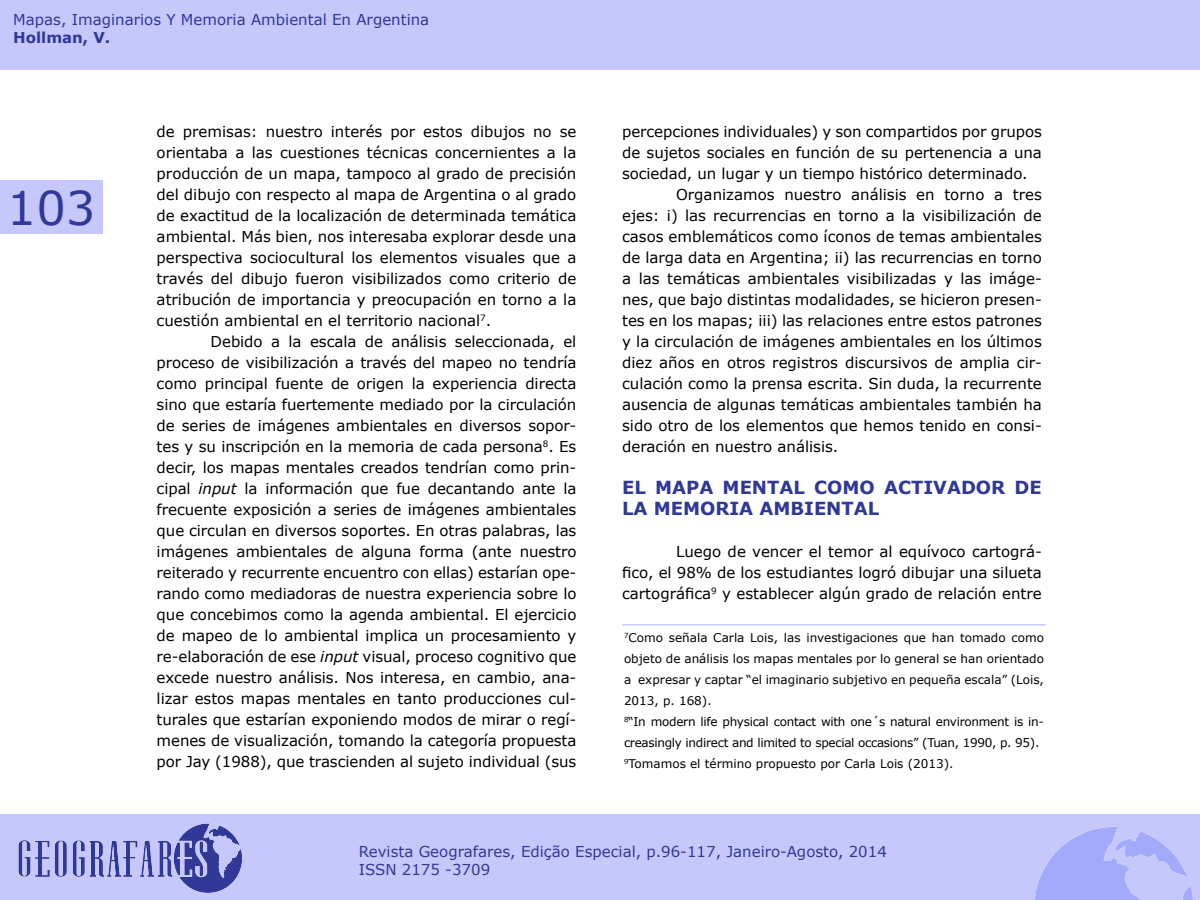
<style>
.page{position:relative;width:1200px;height:900px;background:#fff}
.page>*{position:absolute;margin:0;border:0;box-sizing:border-box;transform-origin:0 0}
.t1{font:46.5px "Verdana";color:#303898}
.t2{font:700 18px/21px "Verdana";color:#303898}
.t3{font:15px/21px "Verdana";color:#000;text-align:justify}
.t4{font:15px/18px "Verdana";color:#303898}
.t5{font:700 15px "Verdana";color:#303898}
.Notas{font:12px/21px "Verdana";letter-spacing:-.025em;color:#000;text-align:justify}
.Notas-2{font:12px "Verdana";color:#000}
.s1{font-style:italic}
</style>
<div class="page">
<div style="left:0;top:180px;width:102px;height:54px;background:#c6c8fb"></div>
<div style="left:0;top:814px;width:1200px;height:86px;background:#c6c8fb"></div>
<img style="left:18px;top:823px;width:224px;height:70px">
<img style="left:1035px;top:827px;width:158px;height:73px">
<div style="left:0;top:0;width:1200px;height:69px;background:#c6c8fb"></div>
<hr style="left:622px;top:624px;width:424px;height:2px;background:#c6c8fb">
<p class="t4" style="left:13px;top:11px;width:418px">Mapas, Imaginarios Y Memoria Ambiental En Argentina</p>
<p class="t5" style="left:13px;top:27px;width:99px">Hollman, V.</p>
<h1 class="t1" style="left:7px;top:176px;width:90px">103</h1>
<p class="t3" style="left:157px;top:121px;width:421px">de premisas: nuestro interés por estos dibujos no se orientaba a las cuestiones técnicas concernientes a la producción de un mapa, tampoco al grado de precisión del dibujo con respecto al mapa de Argentina o al grado de exactitud de la localización de determinada temática ambiental. Más bien, nos interesaba explorar desde una perspectiva sociocultural los elementos visuales que a través del dibujo fueron visibilizados como criterio de atribución de importancia y preocupación en torno a la cuestión ambiental en el territorio nacional<sup>7</sup>.</p>
<p class="t3" style="left:157px;top:331px;width:421px;text-indent:54px">Debido a la escala de análisis seleccionada, el proceso de visibilización a través del mapeo no tendría como principal fuente de origen la experiencia directa sino que estaría fuertemente mediado por la circulación de series de imágenes ambientales en diversos sopor&shy;tes y su inscripción en la memoria de cada persona<sup>8</sup>. Es decir, los mapas mentales creados tendrían como prin&shy;cipal <span class="s1">input</span> la información que fue decantando ante la frecuente exposición a series de imágenes ambientales que circulan en diversos soportes. En otras palabras, las imágenes ambientales de alguna forma (ante nuestro reiterado y recurrente encuentro con ellas) estarían ope&shy;rando como mediadoras de nuestra experiencia sobre lo que concebimos como la agenda ambiental. El ejercicio de mapeo de lo ambiental implica un procesamiento y re-elaboración de ese <span class="s1">input</span> visual, proceso cognitivo que excede nuestro análisis. Nos interesa, en cambio, ana&shy;lizar estos mapas mentales en tanto producciones cul&shy;turales que estarían exponiendo modos de mirar o regí&shy;menes de visualización, tomando la categoría propuesta por Jay (1988), que trascienden al sujeto individual (sus</p>
<p class="t3" style="left:622px;top:121px;width:421px">percepciones individuales) y son compartidos por grupos de sujetos sociales en función de su pertenencia a una sociedad, un lugar y un tiempo histórico determinado.</p>
<p class="t3" style="left:622px;top:184px;width:421px;text-indent:54px">Organizamos nuestro análisis en torno a tres ejes: i) las recurrencias en torno a la visibilización de casos emblemáticos como íconos de temas ambientales de larga data en Argentina; ii) las recurrencias en torno a las temáticas ambientales visibilizadas y las imáge&shy;nes, que bajo distintas modalidades, se hicieron presen&shy;tes en los mapas; iii) las relaciones entre estos patrones y la circulación de imágenes ambientales en los últimos diez años en otros registros discursivos de amplia cir&shy;culación como la prensa escrita. Sin duda, la recurrente ausencia de algunas temáticas ambientales también ha sido otro de los elementos que hemos tenido en consi&shy;deración en nuestro análisis.</p>
<p class="t2" style="left:622px;top:477px;width:421px">EL MAPA MENTAL COMO ACTIVADOR DE<br>LA MEMORIA AMBIENTAL</p>
<p class="t3" style="left:622px;top:541px;width:421px;text-indent:54px">Luego de vencer el temor al equívoco cartográ&shy;fico, el 98% de los estudiantes logró dibujar una silueta cartográfica<sup>9</sup> y establecer algún grado de relación entre</p>
<p class="Notas" style="left:624px;top:627px;width:422px"><sup>7</sup>Como señala Carla Lois, las investigaciones que han tomado como objeto de análisis los mapas mentales por lo general se han orientado a expresar y captar “el imaginario subjetivo en pequeña escala” (Lois, 2013, p. 168).</p>
<p class="Notas" style="left:624px;top:711px;width:421px"><sup>8</sup>“In modern life physical contact with one´s natural environment is in&shy;creasingly indirect and limited to special occasions” (Tuan, 1990, p. 95).</p>
<p class="Notas-2" style="left:624px;top:756px;width:331px"><sup>9</sup>Tomamos el término propuesto por Carla Lois (2013).</p>
<p class="t4" style="left:359px;top:843px;width:530px">Revista Geografares, Edição Especial, p.96-117, Janeiro-Agosto, 2014<br>ISSN 2175 -3709</p>
</div>
